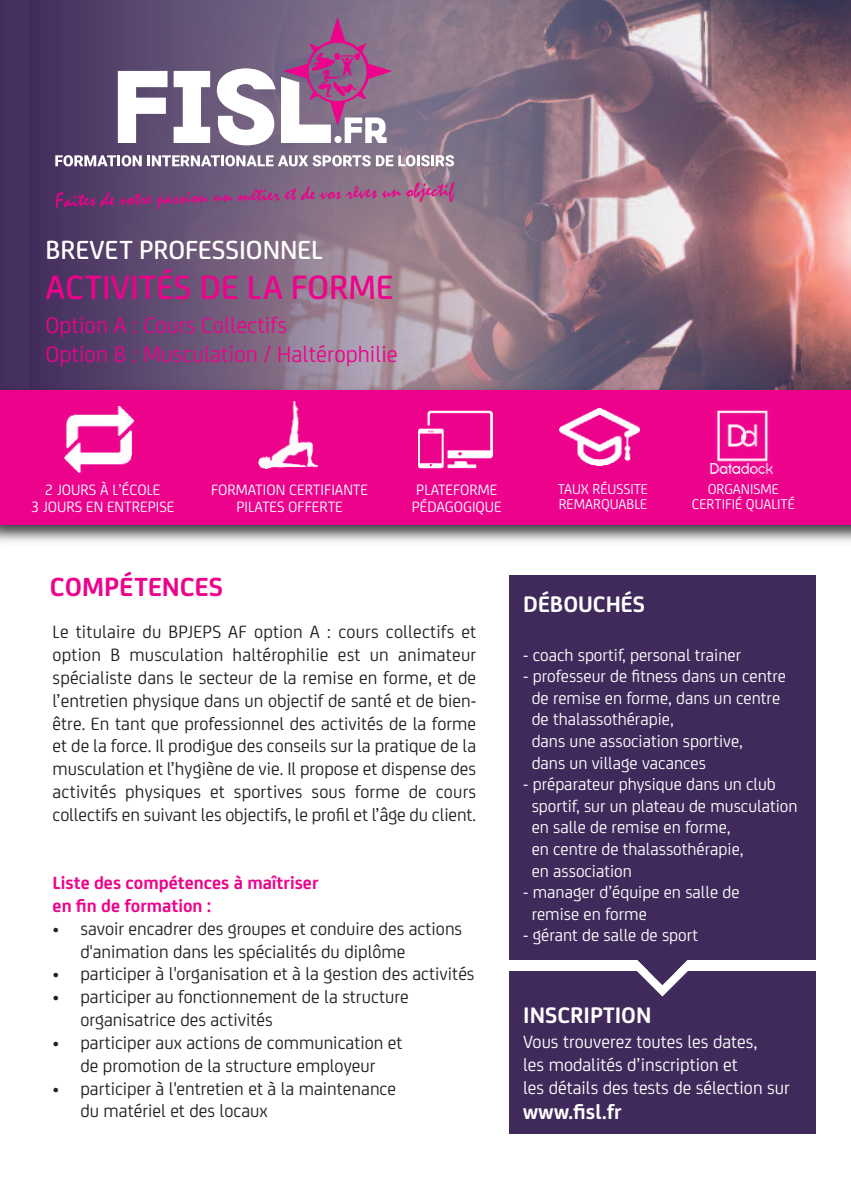
<style>
.page{position:relative;width:851px;height:1202px;background:#fff}
.page>*{position:absolute;margin:0;border:0;box-sizing:border-box;transform-origin:0 0}
.t1{font:500 36px "Nexity";color:#ed028c}
.t2{font:500 28px "Nexity";color:#fff}
.t3{font:700 28px "Nexity";color:#ed028c}
.t4{font:24px/28.8px "Nexity";color:#ed028c}
.t5{font:700 24px "Nexity";color:#fff}
.t6{font:700 22px "Nexity";letter-spacing:.01em;color:#fff}
.t7{font:21.2px "Mistral";color:#ed028c}
.t8{font:19px/22.8px "Nexity";color:#231f20}
.t9{font:19px/22.8px "Nexity";color:#fff}
.t10{font:700 19px/22.8px "Nexity";color:#ed028c}
.t11{font:18px/21.6px "Nexity";color:#fff}
.t12{font:16px/17.2px "Nexity";color:#fff;text-align:center}
.t13{font:15.2px/14.8px "Nexity";color:#fff}
</style>
<div class="page">
<div style="left:509px;top:971px;width:307px;height:162px;background:#402a5b"></div>
<svg style="left:637px;top:960px;width:51px;height:37px"></svg>
<div style="left:509px;top:575px;width:307px;height:385px;background:#402a5b"></div>
<img style="left:794px;top:0;width:56px;height:382px">
<svg style="left:0;top:0;width:794px;height:382px;background:#866879"></svg>
<svg style="left:30px;top:0;width:550px;height:382px;background:#79657f"></svg>
<svg style="left:118px;top:71px;width:49px;height:72px"></svg>
<svg style="left:173px;top:71px;width:37px;height:72px"></svg>
<svg style="left:217px;top:17px;width:175px;height:128px"></svg>
<svg style="left:55px;top:155px;width:315px;height:11px"></svg>
<svg style="left:376px;top:155px;width:78px;height:11px"></svg>
<img style="left:0;top:382px;width:850px;height:160px">
<div style="left:0;top:390px;width:850px;height:134px;background:#ed028c"></div>
<img style="left:64px;top:406px;width:69px;height:67px">
<img style="left:258px;top:401px;width:59px;height:68px">
<img style="left:418px;top:410px;width:74px;height:59px">
<img style="left:559px;top:409px;width:80px;height:57px">
<img style="left:715px;top:407px;width:54px;height:55px">
<img style="left:705px;top:462px;width:69px;height:15px">
<p class="t7" style="left:55px;top:189px;width:400px;rotate:-2deg">Faites de votre passion un métier et de vos rêves un objectif</p>
<h2 class="t2" style="left:46px;top:241px;width:279px">BREVET PROFESSIONNEL</h2>
<h1 class="t1" style="left:46px;top:276px;width:349px">ACTIVITÉS DE LA FORME</h1>
<p class="t4" style="left:46px;top:313px;width:354px">option a : cours collectifs<br>option b : musculation / Haltérophilie</p>
<p class="t12" style="left:31px;top:482px;width:145px">2 jours à l’école<br>3 jours en entrepise</p>
<p class="t12" style="left:211px;top:482px;width:158px">formation certifiante pilates offerte</p>
<p class="t12" style="left:411px;top:482px;width:91px;text-align:left">plateforme pédagogique</p>
<p class="t13" style="left:558px;top:483px;width:92px">taux réussite remarquable</p>
<p class="t13" style="left:691px;top:483px;width:105px;text-align:center">organisme certifié qualité</p>
<h2 class="t3" style="left:50px;top:577px;width:175px">COMPÉTENCES</h2>
<p class="t8" style="left:53px;top:622px;width:425px;text-align:justify">le titulaire du bpjeps af option a : cours collectifs et option b musculation haltérophilie est un animateur spécialiste dans le secteur de la remise en forme, et de l’entretien physique dans un objectif de santé et de bien&shy;être. en tant que professionnel des activités de la forme et de la force. il prodigue des conseils sur la pratique de la musculation et l’hygiène de vie. il propose et dispense des activités physiques et sportives sous forme de cours collectifs en suivant les objectifs, le profil et l’âge du client.</p>
<p class="t10" style="left:53px;top:873px;width:267px">Liste des compétences à maîtriser en fin de formation :</p>
<p class="t8" style="left:80px;top:919px;width:383px;text-indent:-28px">• savoir encadrer des groupes et conduire des actions d'animation dans les spécialités du diplôme</p>
<p class="t8" style="left:53px;top:964px;width:423px">• participer à l'organisation et à la gestion des activités</p>
<p class="t8" style="left:80px;top:987px;width:330px;text-indent:-28px">• participer au fonctionnement de la structure organisatrice des activités</p>
<p class="t8" style="left:53px;top:1033px;width:351px;text-align:center">• participer aux actions de communication et de promotion de la structure employeur</p>
<p class="t8" style="left:80px;top:1078px;width:317px;text-indent:-28px">• participer à l'entretien et à la maintenance du matériel et des locaux</p>
<p class="t5" style="left:523px;top:596px;width:123px">DÉBOUCHÉS</p>
<p class="t11" style="left:523px;top:645px;width:219px">- coach sportif, personal trainer</p>
<p class="t11" style="left:531px;top:667px;width:256px;text-indent:-8px">- professeur de fitness dans un centre de remise en forme, dans un centre de thalassothérapie,<br>dans une association sportive,<br>dans un village vacances</p>
<p class="t11" style="left:531px;top:775px;width:267px;text-indent:-8px">- préparateur physique dans un club sportif, sur un plateau de musculation en salle de remise en forme,<br>en centre de thalassothérapie,<br>en association</p>
<p class="t11" style="left:531px;top:883px;width:209px;text-indent:-8px">- manager d’équipe en salle de remise en forme</p>
<p class="t11" style="left:523px;top:926px;width:176px">- gérant de salle de sport</p>
<p class="t5" style="left:523px;top:1007px;width:130px">INSCRIPTION</p>
<p class="t9" style="left:523px;top:1032px;width:268px">Vous trouverez toutes les dates,<br>les modalités d’inscription et<br>les détails des tests de sélection sur</p>
<p class="t6" style="left:523px;top:1104px;width:100px">www.fisl.fr</p>
</div>
